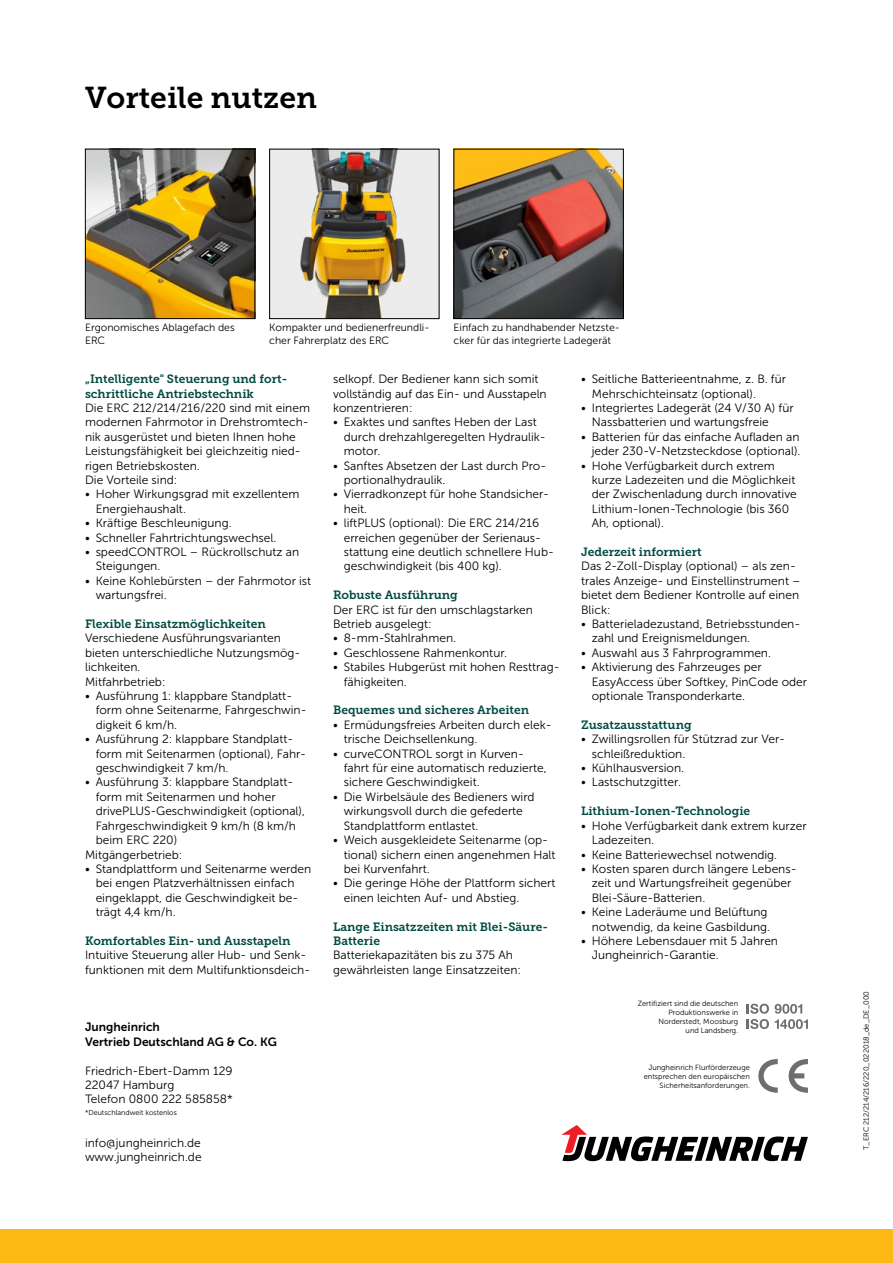
<style>
.page{position:relative;width:893px;height:1263px;background:#fff}
.page>*{position:absolute;margin:0;border:0;box-sizing:border-box;transform-origin:0 0}
.t1{font:30px "Museo JH Slab 700";color:#000}
.t2{font:12px/14.4px "Museo JH Sans 300";color:#000}
.t3{font:12px/14.4px "Museo JH Slab 700";color:#004b41}
.t4{font:12px/14.4px "Museo JH Sans 700";color:#000}
.t5{font:10.5px/12.8px "Museo JH Sans 300";color:#000}
.t6{font:7.5px/9px "Museo JH Sans 300";color:#000;text-align:right}
.t7{font:7.2px "Museo JH Sans 300";color:#000}
</style>
<div class="page">
<div style="left:0;top:1229px;width:893px;height:34px;background:#fdb913"></div>
<svg style="left:561px;top:1125px;width:247px;height:36px"></svg>
<img style="left:87px;top:151px;width:166px;height:166px">
<div style="left:85px;top:149px;width:170px;height:170px;border:1px solid #000"></div>
<img style="left:271px;top:151px;width:166px;height:166px">
<div style="left:269px;top:149px;width:170px;height:170px;border:1px solid #000"></div>
<img style="left:456px;top:151px;width:166px;height:166px">
<div style="left:454px;top:149px;width:170px;height:170px;border:1px solid #000"></div>
<svg style="left:758px;top:1059px;width:50px;height:34px"></svg>
<svg style="left:747px;top:1004px;width:22px;height:25px"></svg>
<svg style="left:775px;top:1004px;width:33px;height:25px"></svg>
<h1 class="t1" style="left:85px;top:80px;width:234px">Vorteile nutzen</h1>
<p class="t5" style="left:85px;top:321px;width:151px">Ergonomisches Ablagefach des<br>ERC</p>
<p class="t5" style="left:269px;top:321px;width:162px">Kompakter und bedienerfreundli&shy;cher Fahrerplatz des ERC</p>
<p class="t5" style="left:454px;top:321px;width:168px">Einfach zu handhabender Netzste&shy;cker für das integrierte Ladegerät</p>
<p class="t3" style="left:85px;top:372px;width:204px">„Intelligente" Steuerung und fort&shy;schrittliche Antriebstechnik</p>
<p class="t2" style="left:85px;top:401px;width:226px">Die ERC 212/214/216/220 sind mit einem modernen Fahrmotor in Drehstromtech&shy;nik ausgerüstet und bieten Ihnen hohe Leistungsfähigkeit bei gleichzeitig nied&shy;rigen Betriebskosten.<br>Die Vorteile sind:</p>
<p class="t2" style="left:96px;top:487px;width:205px;text-indent:-11px">• Hoher Wirkungsgrad mit exzellentem<br>Energiehaushalt.</p>
<p class="t2" style="left:85px;top:516px;width:148px">• Kräftige Beschleunigung.</p>
<p class="t2" style="left:85px;top:530px;width:193px">• Schneller Fahrtrichtungswechsel.</p>
<p class="t2" style="left:96px;top:545px;width:205px;text-indent:-11px">• speedCONTROL – Rückrollschutz an<br>Steigungen.</p>
<p class="t2" style="left:96px;top:574px;width:217px;text-indent:-11px">• Keine Kohlebürsten – der Fahrmotor ist wartungsfrei.</p>
<p class="t3" style="left:85px;top:617px;width:182px">Flexible Einsatzmöglichkeiten</p>
<p class="t2" style="left:85px;top:631px;width:217px">Verschiedene Ausführungsvarianten bieten unterschiedliche Nutzungsmög&shy;lichkeiten.<br>Mitfahrbetrieb:</p>
<p class="t2" style="left:96px;top:689px;width:212px;text-indent:-11px">• Ausführung 1: klappbare Standplatt&shy;form ohne Seitenarme, Fahrgeschwin&shy;digkeit 6 km/h.</p>
<p class="t2" style="left:96px;top:732px;width:212px;text-indent:-11px">• Ausführung 2: klappbare Standplatt&shy;form mit Seitenarmen (optional), Fahr&shy;geschwindigkeit 7 km/h.</p>
<p class="t2" style="left:85px;top:775px;width:210px">• Ausführung 3: klappbare Standplatt-</p>
<p class="t2" style="left:96px;top:790px;width:181px">form mit Seitenarmen und hoher</p>
<p class="t2" style="left:96px;top:804px;width:211px">drivePLUS-Geschwindigkeit (optional),</p>
<p class="t2" style="left:96px;top:818px;width:202px">Fahrgeschwindigkeit 9 km/h (8 km/h</p>
<p class="t2" style="left:96px;top:833px;width:83px">beim ERC 220)</p>
<p class="t2" style="left:85px;top:847px;width:99px">Mitgängerbetrieb:</p>
<p class="t2" style="left:96px;top:862px;width:217px;text-indent:-11px">• Standplattform und Seitenarme werden bei engen Platzverhältnissen einfach eingeklappt, die Geschwindigkeit be&shy;trägt 4,4 km/h.</p>
<p class="t3" style="left:85px;top:934px;width:207px">Komfortables Ein- und Ausstapeln</p>
<p class="t2" style="left:85px;top:948px;width:227px">Intuitive Steuerung aller Hub- und Senk&shy;funktionen mit dem Multifunktionsdeich-</p>
<p class="t2" style="left:592px;top:372px;width:196px;text-indent:-11px">• Seitliche Batterieentnahme, z. B. für<br>Mehrschichteinsatz (optional).</p>
<p class="t2" style="left:592px;top:401px;width:203px;text-indent:-11px">• Integriertes Ladegerät (24 V/30 A) für<br>Nassbatterien und wartungsfreie</p>
<p class="t2" style="left:581px;top:430px;width:221px;text-align:right">• Batterien für das einfache Aufladen an jeder 230-V-Netzsteckdose (optional).</p>
<p class="t2" style="left:592px;top:458px;width:207px;text-indent:-11px">• Hohe Verfügbarkeit durch extrem kurze Ladezeiten und die Möglichkeit der Zwischenladung durch innovative<br>Lithium-Ionen-Technologie (bis 360<br>Ah, optional).</p>
<p class="t3" style="left:581px;top:545px;width:122px">Jederzeit informiert</p>
<p class="t2" style="left:581px;top:559px;width:221px">Das 2-Zoll-Display (optional) – als zen&shy;trales Anzeige- und Einstellinstrument – bietet dem Bediener Kontrolle auf einen<br>Blick:</p>
<p class="t2" style="left:592px;top:617px;width:210px;text-indent:-11px">• Batterieladezustand, Betriebsstunden&shy;zahl und Ereignismeldungen.</p>
<p class="t2" style="left:581px;top:646px;width:191px">• Auswahl aus 3 Fahrprogrammen.</p>
<p class="t2" style="left:592px;top:660px;width:217px;text-indent:-11px">• Aktivierung des Fahrzeuges per<br>EasyAccess über Softkey, PinCode oder optionale Transponderkarte.</p>
<p class="t3" style="left:581px;top:718px;width:112px">Zusatzausstattung</p>
<p class="t2" style="left:592px;top:732px;width:195px;text-indent:-11px">• Zwillingsrollen für Stützrad zur Ver&shy;schleißreduktion.</p>
<p class="t2" style="left:581px;top:761px;width:105px">• Kühlhausversion.</p>
<p class="t2" style="left:581px;top:775px;width:101px">• Lastschutzgitter.</p>
<p class="t3" style="left:581px;top:804px;width:171px">Lithium-Ionen-Technologie</p>
<p class="t2" style="left:592px;top:818px;width:217px;text-indent:-11px">• Hohe Verfügbarkeit dank extrem kurzer<br>Ladezeiten.</p>
<p class="t2" style="left:581px;top:847px;width:198px">• Keine Batteriewechsel notwendig.</p>
<p class="t2" style="left:592px;top:862px;width:206px;text-indent:-11px">• Kosten sparen durch längere Lebens&shy;zeit und Wartungsfreiheit gegenüber<br>Blei-Säure-Batterien.</p>
<p class="t2" style="left:581px;top:905px;width:191px;text-align:right">• Keine Laderäume und Belüftung notwendig, da keine Gasbildung.</p>
<p class="t2" style="left:592px;top:934px;width:188px;text-indent:-11px">• Höhere Lebensdauer mit 5 Jahren<br>Jungheinrich-Garantie.</p>
<p class="t2" style="left:333px;top:372px;width:215px">selkopf. Der Bediener kann sich somit vollständig auf das Ein- und Ausstapeln konzentrieren:</p>
<p class="t2" style="left:344px;top:415px;width:203px;text-indent:-11px">• Exaktes und sanftes Heben der Last durch drehzahlgeregelten Hydraulik&shy;motor.</p>
<p class="t2" style="left:344px;top:458px;width:204px;text-indent:-11px">• Sanftes Absetzen der Last durch Pro&shy;portionalhydraulik.</p>
<p class="t2" style="left:344px;top:487px;width:207px;text-indent:-11px">• Vierradkonzept für hohe Standsicher&shy;heit.</p>
<p class="t2" style="left:344px;top:516px;width:212px;text-indent:-11px">• liftPLUS (optional): Die ERC 214/216 erreichen gegenüber der Serienaus&shy;stattung eine deutlich schnellere Hub&shy;geschwindigkeit (bis 400 kg).</p>
<p class="t3" style="left:333px;top:588px;width:126px">Robuste Ausführung</p>
<p class="t2" style="left:333px;top:602px;width:201px">Der ERC ist für den umschlagstarken<br>Betrieb ausgelegt:</p>
<p class="t2" style="left:333px;top:631px;width:125px">• 8-mm-Stahlrahmen.</p>
<p class="t2" style="left:333px;top:646px;width:176px">• Geschlossene Rahmenkontur.</p>
<p class="t2" style="left:344px;top:660px;width:217px;text-indent:-11px">• Stabiles Hubgerüst mit hohen Resttrag&shy;fähigkeiten.</p>
<p class="t3" style="left:333px;top:703px;width:198px">Bequemes und sicheres Arbeiten</p>
<p class="t2" style="left:344px;top:718px;width:209px;text-indent:-11px">• Ermüdungsfreies Arbeiten durch elek&shy;trische Deichsellenkung.</p>
<p class="t2" style="left:344px;top:746px;width:204px;text-indent:-11px">• curveCONTROL sorgt in Kurven&shy;fahrt für eine automatisch reduzierte, sichere Geschwindigkeit.</p>
<p class="t2" style="left:344px;top:790px;width:192px;text-indent:-11px">• Die Wirbelsäule des Bedieners wird wirkungsvoll durch die gefederte<br>Standplattform entlastet.</p>
<p class="t2" style="left:344px;top:833px;width:213px;text-indent:-11px">• Weich ausgekleidete Seitenarme (op&shy;tional) sichern einen angenehmen Halt bei Kurvenfahrt.</p>
<p class="t2" style="left:344px;top:876px;width:213px;text-indent:-11px">• Die geringe Höhe der Plattform sichert einen leichten Auf- und Abstieg.</p>
<p class="t3" style="left:333px;top:919px;width:216px">Lange Einsatzzeiten mit Blei-Säure-<br>Batterie</p>
<p class="t2" style="left:333px;top:948px;width:189px">Batteriekapazitäten bis zu 375 Ah gewährleisten lange Einsatzzeiten:</p>
<p class="t4" style="left:85px;top:1020px;width:193px">Jungheinrich<br>Vertrieb Deutschland AG &amp; Co. KG</p>
<p class="t2" style="left:85px;top:1063px;width:149px">Friedrich-Ebert-Damm 129<br>22047 Hamburg<br>Telefon 0800 222 585858*</p>
<p class="t7" style="left:85px;top:1108px;width:93px">*Deutschlandweit kostenlos</p>
<p class="t2" style="left:85px;top:1135px;width:118px">info@jungheinrich.de www.jungheinrich.de</p>
<p class="t6" style="left:638px;top:999px;width:102px">Zertifiziert sind die deutschen<br>Produktionswerke in<br>Norderstedt, Moosburg<br>und Landsberg.</p>
<p class="t6" style="left:644px;top:1063px;width:108px">Jungheinrich Flurförderzeuge entsprechen den europäischen<br>Sicherheitsanforderungen.</p>
<p class="t6" style="left:862px;top:1150px;width:161px;rotate:-90deg">T_ERC 212/214/216/220_022018_de_DE_000</p>
</div>
